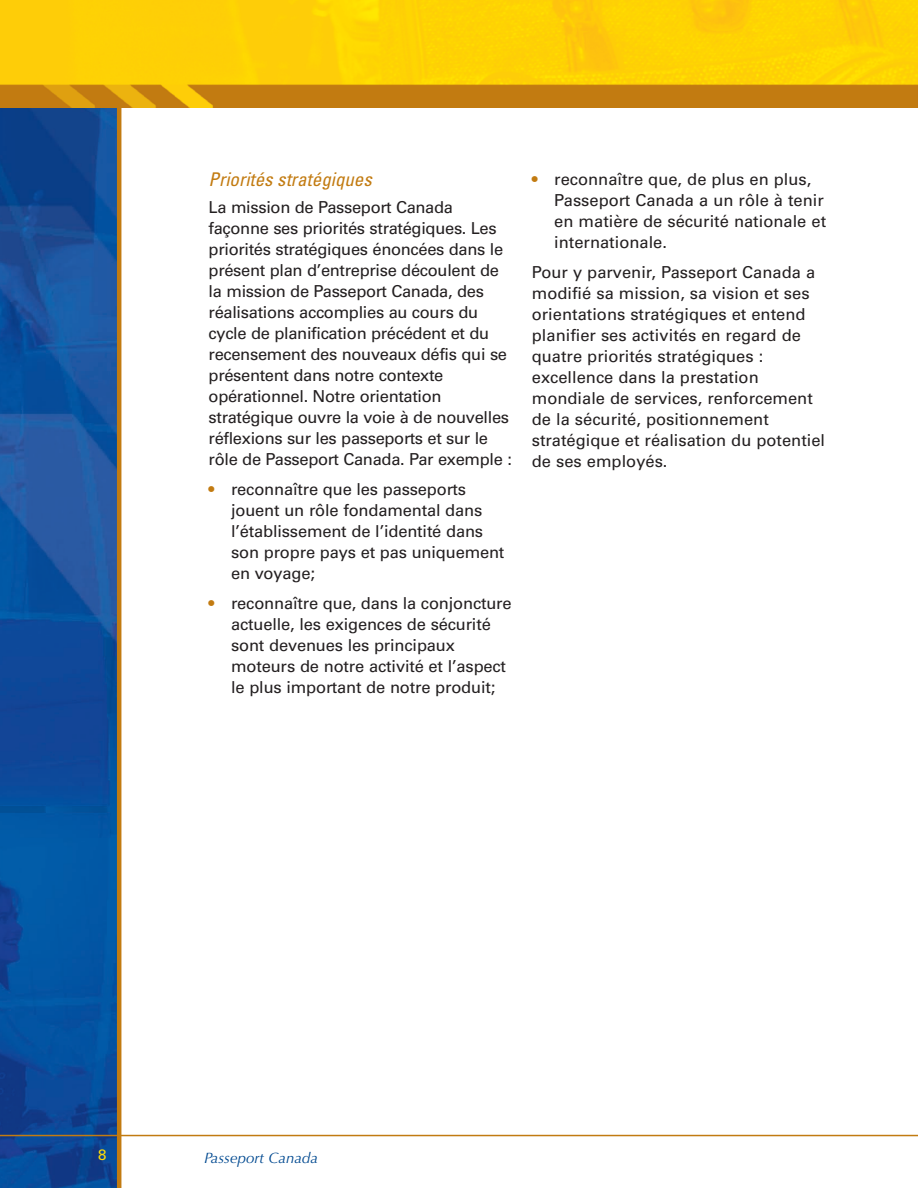
<style>
.page{position:relative;width:918px;height:1188px;background:#fff}
.page>*{position:absolute;margin:0;border:0;box-sizing:border-box;transform-origin:0 0}
.t1{font:italic condensed 18.9px "Univers";color:#c27b11}
.t2{font:16.5px/21px "Univers";letter-spacing:-.01em;color:#231f20}
.t3{font:italic 15px "Optima";color:#014990}
.t4{font:15px "Univers";color:#ffdc06}
.s1{color:#c27b11}
</style>
<div class="page">
<img style="left:0;top:108px;width:117px;height:1080px">
<hr style="left:117px;top:14px;width:4px;height:1174px;background:#c27b11">
<hr style="left:0;top:1135px;width:918px;height:1px;background:#c27b11">
<svg style="left:0;top:0;width:918px;height:108px;background:#f1bf07"></svg>
<p class="t1" style="left:209px;top:173px;width:165px">Priorités stratégiques</p>
<p class="t2" style="left:209px;top:198px;width:305px">La mission de Passeport Canada façonne ses priorités stratégiques. Les priorités stratégiques énoncées dans le présent plan d’entreprise découlent de la mission de Passeport Canada, des réalisations accomplies au cours du cycle de planification précédent et du recensement des nouveaux défis qui se présentent dans notre contexte opérationnel. Notre orientation stratégique ouvre la voie à de nouvelles réflexions sur les passeports et sur le rôle de Passeport Canada. Par exemple :</p>
<p class="t2" style="left:231px;top:480px;width:275px;text-indent:-22px"><span class="s1">•</span> reconnaître que les passeports jouent un rôle fondamental dans l’établissement de l’identité dans son propre pays et pas uniquement en voyage;</p>
<p class="t2" style="left:231px;top:594px;width:282px;text-indent:-22px"><span class="s1">•</span> reconnaître que, dans la conjoncture actuelle, les exigences de sécurité sont devenues les principaux moteurs de notre activité et l’aspect le plus important de notre produit;</p>
<p class="t2" style="left:554px;top:170px;width:273px;text-indent:-22px"><span class="s1">•</span> reconnaître que, de plus en plus,<br>Passeport Canada a un rôle à tenir en matière de sécurité nationale et internationale.</p>
<p class="t2" style="left:532px;top:263px;width:295px">Pour y parvenir, Passeport Canada a modifié sa mission, sa vision et ses orientations stratégiques et entend planifier ses activités en regard de quatre priorités stratégiques : excellence dans la prestation mondiale de services, renforcement de la sécurité, positionnement stratégique et réalisation du potentiel de ses employés.</p>
<p class="t4" style="left:98px;top:1149px;width:10px">8</p>
<p class="t3" style="left:204px;top:1149px;width:116px">Passeport Canada</p>
</div>
